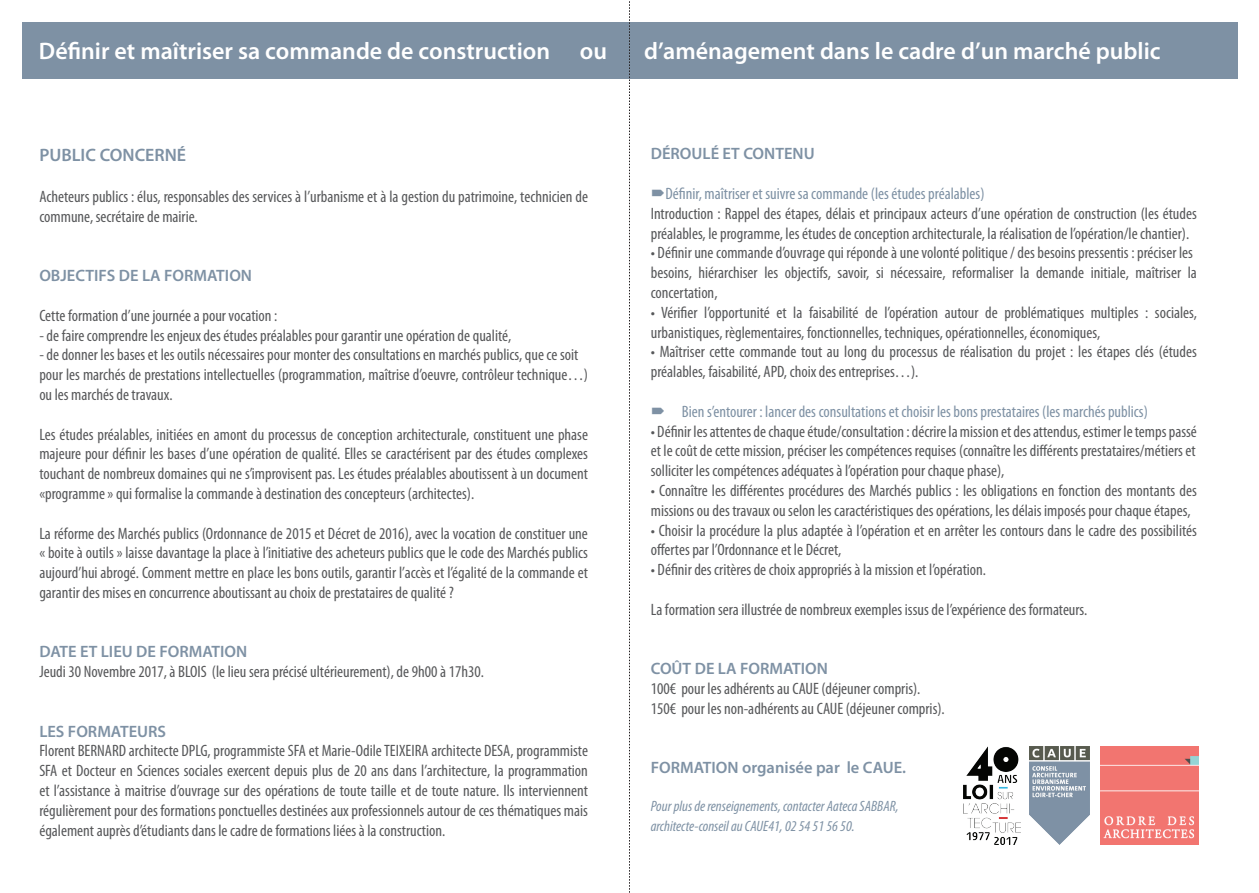
<style>
.page{position:relative;width:1259px;height:893px;background:#fff}
.page>*{position:absolute;margin:0;border:0;box-sizing:border-box;transform-origin:0 0}
.t1{font:600 24px "Myriad Pro";color:#fff}
.t2{font:600 18px "Myriad Pro";color:#7e91a4}
.t3{font:condensed 16.5px/19.8px "Myriad Pro";color:#57585a}
.t4{font:condensed 16.5px "Myriad Pro";color:#7e91a4}
.t5{font:600 16.5px "Myriad Pro";color:#7e91a4}
.t6{font:italic condensed 15px/19.8px "Myriad Pro";color:#7e91a4}
</style>
<div class="page">
<div style="left:22px;top:22px;width:1215px;height:57px;background:#7e91a4"></div>
<img style="left:1030px;top:746px;width:60px;height:98px">
<img style="left:963px;top:746px;width:57px;height:98px">
<img style="left:1100px;top:747px;width:98px;height:97px">
<svg style="left:629px;top:1px;width:1px;height:892px"></svg>
<h1 class="t1" style="left:39px;top:36px;width:569px">Définir et maîtriser sa commande de construction ou</h1>
<h1 class="t1" style="left:644px;top:36px;width:518px">d’aménagement dans le cadre d’un marché public</h1>
<p class="t2" style="left:39px;top:143px;width:148px">PUBLIC CONCERNÉ</p>
<p class="t3" style="left:39px;top:186px;width:550px">Acheteurs publics : élus, responsables des services à l’urbanisme et à la gestion du patrimoine, technicien de commune, secrétaire de mairie.</p>
<p class="t5" style="left:39px;top:265px;width:214px">OBJECTIFS DE LA FORMATION</p>
<p class="t3" style="left:39px;top:305px;width:239px">Cette formation d’une journée a pour vocation :</p>
<p class="t3" style="left:39px;top:325px;width:473px">- de faire comprendre les enjeux des études préalables pour garantir une opération de qualité,</p>
<p class="t3" style="left:39px;top:345px;width:550px">- de donner les bases et les outils nécessaires pour monter des consultations en marchés publics, que ce soit pour les marchés de prestations intellectuelles (programmation, maîtrise d’oeuvre, contrôleur technique…) ou les marchés de travaux.</p>
<p class="t3" style="left:39px;top:424px;width:550px;text-align:justify">Les études préalables, initiées en amont du processus de conception architecturale, constituent une phase majeure pour définir les bases d’une opération de qualité. Elles se caractérisent par des études complexes touchant de nombreux domaines qui ne s’improvisent pas. Les études préalables aboutissent à un document «programme » qui formalise la commande à destination des concepteurs (architectes).</p>
<p class="t3" style="left:39px;top:523px;width:550px;text-align:justify">La réforme des Marchés publics (Ordonnance de 2015 et Décret de 2016), avec la vocation de constituer une « boite à outils » laisse davantage la place à l’initiative des acheteurs publics que le code des Marchés publics aujourd’hui abrogé. Comment mettre en place les bons outils, garantir l’accès et l’égalité de la commande et garantir des mises en concurrence aboutissant au choix de prestataires de qualité ?</p>
<p class="t5" style="left:39px;top:641px;width:209px">DATE ET LIEU DE FORMATION</p>
<p class="t3" style="left:39px;top:662px;width:446px">Jeudi 30 Novembre 2017, à BLOIS (le lieu sera précisé ultérieurement), de 9h00 à 17h30.</p>
<p class="t5" style="left:39px;top:721px;width:128px">LES FORMATEURS</p>
<p class="t3" style="left:39px;top:741px;width:550px;text-align:justify">Florent BERNARD architecte DPLG, programmiste SFA et Marie-Odile TEIXEIRA architecte DESA, programmiste SFA et Docteur en Sciences sociales exercent depuis plus de 20 ans dans l’architecture, la programmation et l’assistance à maitrise d’ouvrage sur des opérations de toute taille et de toute nature. Ils interviennent régulièrement pour des formations ponctuelles destinées aux professionnels autour de ces thématiques mais également auprès d’étudiants dans le cadre de formations liées à la construction.</p>
<p class="t5" style="left:651px;top:143px;width:165px">DÉROULÉ ET CONTENU</p>
<p class="t4" style="left:665px;top:184px;width:320px">Définir, maîtriser et suivre sa commande (les études préalables)</p>
<p class="t3" style="left:651px;top:203px;width:547px">Introduction : Rappel des étapes, délais et principaux acteurs d’une opération de construction (les études préalables, le programme, les études de conception architecturale, la réalisation de l’opération/le chantier).</p>
<p class="t3" style="left:651px;top:243px;width:547px">• Définir une commande d’ouvrage qui réponde à une volonté politique / des besoins pressentis : préciser les besoins, hiérarchiser les objectifs, savoir, si nécessaire, reformaliser la demande initiale, maîtriser la concertation,</p>
<p class="t3" style="left:651px;top:302px;width:548px">• Vérifier l’opportunité et la faisabilité de l’opération autour de problématiques multiples : sociales, urbanistiques, règlementaires, fonctionnelles, techniques, opérationnelles, économiques,</p>
<p class="t3" style="left:651px;top:342px;width:547px">• Maîtriser cette commande tout au long du processus de réalisation du projet : les étapes clés (études préalables, faisabilité, APD, choix des entreprises…).</p>
<p class="t4" style="left:682px;top:401px;width:467px">Bien s’entourer : lancer des consultations et choisir les bons prestataires (les marchés publics)</p>
<p class="t3" style="left:651px;top:421px;width:547px;text-align:justify">• Définir les attentes de chaque étude/consultation : décrire la mission et des attendus, estimer le temps passé et le coût de cette mission, préciser les compétences requises (connaître les différents prestataires/métiers et solliciter les compétences adéquates à l’opération pour chaque phase),</p>
<p class="t3" style="left:651px;top:480px;width:547px">• Connaître les différentes procédures des Marchés publics : les obligations en fonction des montants des missions ou des travaux ou selon les caractéristiques des opérations, les délais imposés pour chaque étapes,</p>
<p class="t3" style="left:651px;top:520px;width:547px">• Choisir la procédure la plus adaptée à l’opération et en arrêter les contours dans le cadre des possibilités offertes par l’Ordonnance et le Décret,</p>
<p class="t3" style="left:651px;top:560px;width:337px">• Définir des critères de choix appropriés à la mission et l’opération.</p>
<p class="t3" style="left:651px;top:599px;width:438px">La formation sera illustrée de nombreux exemples issus de l’expérience des formateurs.</p>
<p class="t5" style="left:651px;top:658px;width:179px">COÛT DE LA FORMATION</p>
<p class="t3" style="left:651px;top:678px;width:295px">100€ pour les adhérents au CAUE (déjeuner compris).<br>150€ pour les non-adhérents au CAUE (déjeuner compris).</p>
<p class="t5" style="left:651px;top:757px;width:257px">FORMATION organisée par le CAUE.</p>
<p class="t6" style="left:651px;top:796px;width:249px">Pour plus de renseignements, contacter Aateca SABBAR, architecte-conseil au CAUE41, 02 54 51 56 50.</p>
</div>
